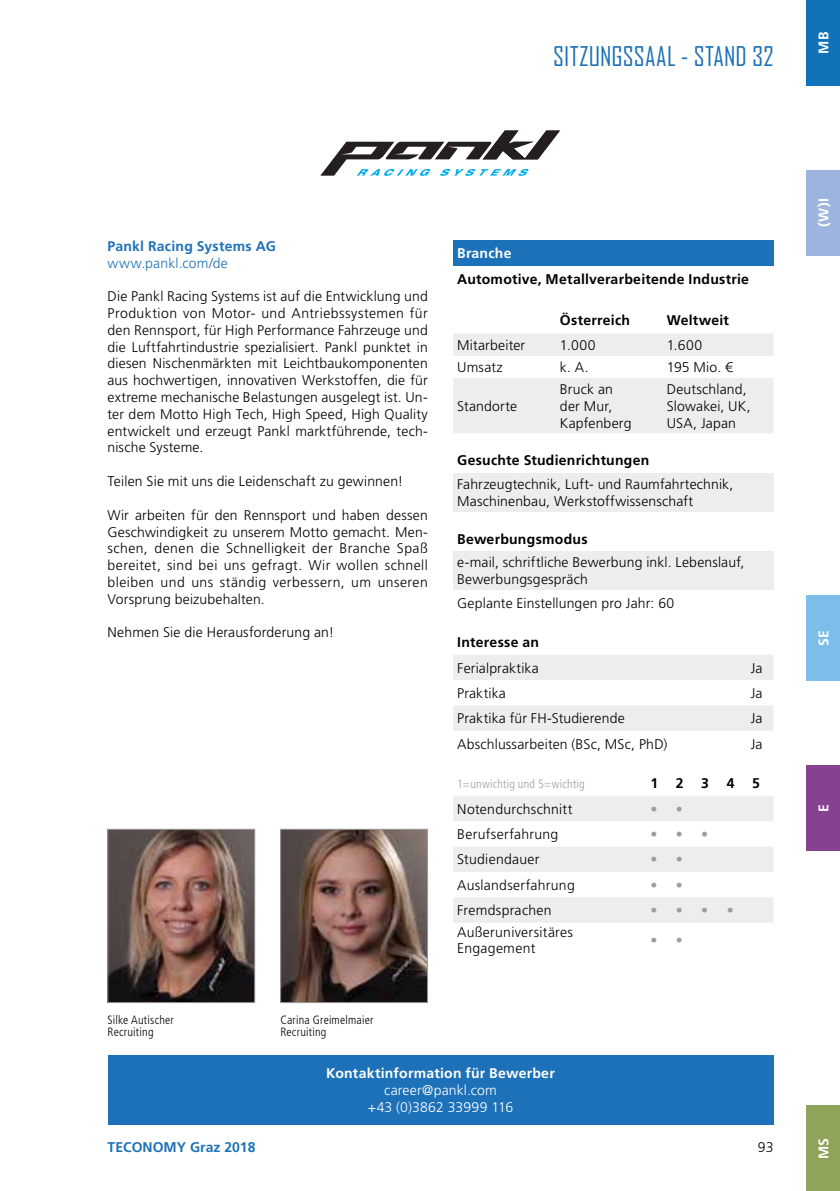
<style>
.page{position:relative;width:840px;height:1191px;background:#fff}
.page>*{position:absolute;margin:0;border:0;box-sizing:border-box;transform-origin:0 0}
.t1{font:26px "Agency FB";letter-spacing:.015em;color:#1d71b8}
.t2{font:300 14px/16.8px "Frutiger LT Std";letter-spacing:.015em;color:#000}
.t3{font:700 14px "Frutiger LT Std";letter-spacing:.02em;color:#000}
.t4{font:700 14px "Frutiger LT Std";letter-spacing:.015em;color:#fff}
.t5{font:700 14px "Frutiger LT Std";color:#1d71b8}
.t6{font:300 14px/16.8px "Frutiger LT Std";letter-spacing:.01em;color:#fff;text-align:center}
.t7{font:300 14px "Frutiger LT Std";letter-spacing:.015em;color:#1d71b8}
.t8{font:300 14px "Frutiger LT Std";color:#9d9d9c}
.t9{font:300 condensed 12px/12px "Frutiger LT Std";letter-spacing:.02em;color:#000}
.t10{font:300 condensed 12px "Frutiger LT Std";letter-spacing:.02em;color:#9d9d9c}
</style>
<div class="page">
<div style="left:107px;top:1055px;width:666px;height:69px;background:#1d71b8"></div>
<svg style="left:453px;top:334px;width:320px;height:99px"></svg>
<div style="left:453px;top:473px;width:320px;height:38px;background:#ededed"></div>
<div style="left:453px;top:551px;width:320px;height:39px;background:#ededed"></div>
<div style="left:453px;top:240px;width:320px;height:26px;background:#1d71b8"></div>
<img style="left:109px;top:831px;width:144px;height:169px">
<div style="left:107px;top:829px;width:148px;height:173px;border:1px solid #9d9d9c"></div>
<img style="left:282px;top:831px;width:143px;height:169px">
<div style="left:280px;top:829px;width:147px;height:173px;border:1px solid #9d9d9c"></div>
<svg style="left:453px;top:796px;width:320px;height:126px;fill:#ededed"></svg>
<svg style="left:453px;top:655px;width:320px;height:76px"></svg>
<svg style="left:320px;top:130px;width:239px;height:46px"></svg>
<div style="left:806px;top:0;width:33px;height:85px;background:#1072b9"></div>
<div style="left:806px;top:170px;width:33px;height:85px;background:#9db4de"></div>
<div style="left:806px;top:595px;width:33px;height:85px;background:#7cbee9"></div>
<div style="left:806px;top:765px;width:33px;height:85px;background:#86428f"></div>
<div style="left:806px;top:1106px;width:33px;height:85px;background:#8fa359"></div>
<h1 class="t1" style="left:553px;top:41px;width:221px">SITZUNGSSAAL - STAND 32</h1>
<p class="t4" style="left:815px;top:54px;width:24px;rotate:-90deg">MB</p>
<p class="t5" style="left:107px;top:238px;width:170px">Pankl Racing Systems AG</p>
<p class="t7" style="left:107px;top:255px;width:122px">www.pankl.com/de</p>
<p class="t2" style="left:107px;top:288px;width:321px;text-align:justify">Die Pankl Racing Systems ist auf die Entwicklung und Produktion von Motor- und Antriebssystemen für den Rennsport, für High Performance Fahrzeuge und die Luftfahrtindustrie spezialisiert. Pankl punktet in diesen Nischenmärkten mit Leichtbaukomponenten aus hochwertigen, innovativen Werkstoffen, die für extreme mechanische Belastungen ausgelegt ist. Un&shy;ter dem Motto High Tech, High Speed, High Quality entwickelt und erzeugt Pankl marktführende, tech&shy;nische Systeme.</p>
<p class="t2" style="left:107px;top:473px;width:297px">Teilen Sie mit uns die Leidenschaft zu gewinnen!</p>
<p class="t2" style="left:107px;top:506px;width:321px;text-align:justify">Wir arbeiten für den Rennsport und haben dessen Geschwindigkeit zu unserem Motto gemacht. Men&shy;schen, denen die Schnelligkeit der Branche Spaß bereitet, sind bei uns gefragt. Wir wollen schnell bleiben und uns ständig verbessern, um unseren Vorsprung beizubehalten.</p>
<p class="t2" style="left:107px;top:624px;width:228px">Nehmen Sie die Herausforderung an!</p>
<p class="t9" style="left:107px;top:1013px;width:68px">Silke Autischer<br>Recruiting</p>
<p class="t9" style="left:280px;top:1013px;width:94px">Carina Greimelmaier<br>Recruiting</p>
<p class="t4" style="left:457px;top:245px;width:56px">Branche</p>
<p class="t3" style="left:457px;top:270px;width:293px">Automotive, Metallverarbeitende Industrie</p>
<p class="t3" style="left:559px;top:311px;width:72px">Österreich</p>
<p class="t3" style="left:666px;top:311px;width:64px">Weltweit</p>
<p class="t2" style="left:457px;top:337px;width:70px">Mitarbeiter</p>
<p class="t2" style="left:559px;top:337px;width:37px">1.000</p>
<p class="t2" style="left:666px;top:337px;width:37px">1.600</p>
<p class="t2" style="left:457px;top:359px;width:47px">Umsatz</p>
<p class="t2" style="left:559px;top:359px;width:30px">k. A.</p>
<p class="t2" style="left:666px;top:359px;width:68px">195 Mio. €</p>
<p class="t2" style="left:457px;top:398px;width:61px">Standorte</p>
<p class="t2" style="left:559px;top:381px;width:73px">Bruck an der Mur,<br>Kapfenberg</p>
<p class="t2" style="left:666px;top:381px;width:85px">Deutschland,<br>Slowakei, UK,<br>USA, Japan</p>
<p class="t3" style="left:457px;top:452px;width:194px">Gesuchte Studienrichtungen</p>
<p class="t2" style="left:457px;top:476px;width:277px">Fahrzeugtechnik, Luft- und Raumfahrtechnik,<br>Maschinenbau, Werkstoffwissenschaft</p>
<p class="t3" style="left:457px;top:530px;width:132px">Bewerbungsmodus</p>
<p class="t2" style="left:457px;top:554px;width:288px">e-mail, schriftliche Bewerbung inkl. Lebenslauf,<br>Bewerbungsgespräch</p>
<p class="t2" style="left:457px;top:594px;width:218px">Geplante Einstellungen pro Jahr: 60</p>
<p class="t3" style="left:457px;top:634px;width:83px">Interesse an</p>
<p class="t2" style="left:457px;top:659px;width:83px">Ferialpraktika</p>
<p class="t2" style="left:750px;top:659px;width:13px">Ja</p>
<p class="t2" style="left:457px;top:685px;width:50px">Praktika</p>
<p class="t2" style="left:750px;top:685px;width:13px">Ja</p>
<p class="t2" style="left:457px;top:710px;width:169px">Praktika für FH-Studierende</p>
<p class="t2" style="left:750px;top:710px;width:13px">Ja</p>
<p class="t2" style="left:457px;top:735px;width:212px">Abschlussarbeiten (BSc, MSc, PhD)</p>
<p class="t2" style="left:750px;top:735px;width:13px">Ja</p>
<p class="t10" style="left:457px;top:776px;width:129px">1=unwichtig und 5=wichtig</p>
<p class="t3" style="left:650px;top:775px;width:9px">1</p>
<p class="t3" style="left:675px;top:775px;width:9px">2</p>
<p class="t3" style="left:700px;top:775px;width:9px">3</p>
<p class="t3" style="left:726px;top:775px;width:9px">4</p>
<p class="t3" style="left:751px;top:775px;width:9px">5</p>
<p class="t2" style="left:457px;top:800px;width:117px">Notendurchschnitt</p>
<p class="t8" style="left:650px;top:801px;width:34px">• •</p>
<p class="t2" style="left:457px;top:826px;width:103px">Berufserfahrung</p>
<p class="t8" style="left:650px;top:826px;width:34px">• •</p>
<p class="t8" style="left:700px;top:826px;width:8px">•</p>
<p class="t2" style="left:457px;top:851px;width:84px">Studiendauer</p>
<p class="t8" style="left:650px;top:851px;width:34px">• •</p>
<p class="t2" style="left:457px;top:876px;width:119px">Auslandserfahrung</p>
<p class="t8" style="left:650px;top:877px;width:34px">• •</p>
<p class="t2" style="left:457px;top:902px;width:96px">Fremdsprachen</p>
<p class="t8" style="left:650px;top:902px;width:34px">• •</p>
<p class="t8" style="left:700px;top:902px;width:34px">• •</p>
<p class="t2" style="left:457px;top:924px;width:117px;line-height:16px">Außeruniversitäres<br>Engagement</p>
<p class="t8" style="left:650px;top:932px;width:34px">• •</p>
<p class="t4" style="left:326px;top:1065px;width:230px">Kontaktinformation für Bewerber</p>
<p class="t6" style="left:367px;top:1082px;width:147px">career@pankl.com<br>+43 (0)3862 33999 116</p>
<p class="t5" style="left:107px;top:1138px;width:149px">TECONOMY Graz 2018</p>
<p class="t2" style="left:757px;top:1138px;width:17px">93</p>
<p class="t4" style="left:815px;top:227px;width:30px;rotate:-90deg">(W)I</p>
<p class="t4" style="left:815px;top:646px;width:17px;rotate:-90deg">SE</p>
<p class="t4" style="left:815px;top:812px;width:9px;rotate:-90deg">E</p>
<p class="t4" style="left:815px;top:1159px;width:23px;rotate:-90deg">MS</p>
</div>
